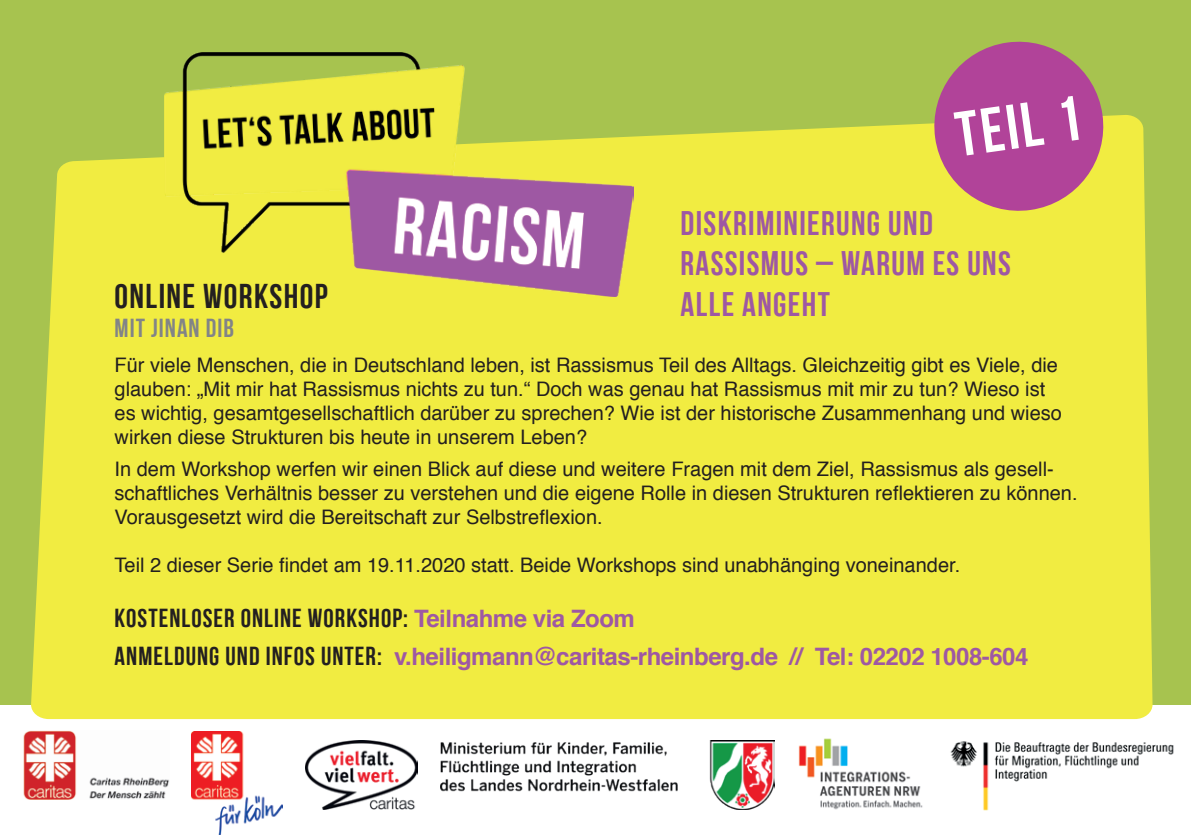
<style>
.page{position:relative;width:1191px;height:840px;background:#fff}
.page>*{position:absolute;margin:0;border:0;box-sizing:border-box;transform-origin:0 0}
.t1{font:63px "Bebas Neue";color:#fff}
.t2{font:34.4px "Bebas Neue";letter-spacing:.04em;color:#231f20}
.t3{font:34px/40.8px "Bebas Neue";letter-spacing:.04em;color:#9e58a3}
.t4{font:26px "Bebas Neue";letter-spacing:.04em;color:#231f20}
.t5{font:26px "Bebas Neue";letter-spacing:.04em;color:#828487}
.t6{font:700 24px "Helvetica";letter-spacing:-.02em;color:#9e58a3}
.t7{font:20px/24px "Helvetica";color:#231f20}
.s1{font-family:"Helvetica";font-weight:700;font-size:24px;color:#9e58a3}
.s2{font-family:"Bebas Neue";font-weight:400;font-size:26px;color:#231f20}
</style>
<div class="page">
<div style="left:0;top:0;width:1191px;height:704px;background:#a7c34f"></div>
<div style="left:31px;top:115px;width:1121px;height:603px;background:#f1ec41"></div>
<img style="left:164px;top:53px;width:469px;height:243px">
<svg style="left:928px;top:41px;width:181px;height:175px;background:#b96f81"></svg>
<img style="left:948px;top:719px;width:226px;height:92px">
<img style="left:305px;top:740px;width:113px;height:68px">
<img style="left:799px;top:738px;width:124px;height:72px">
<img style="left:441px;top:740px;width:333px;height:68px">
<img style="left:23px;top:730px;width:146px;height:68px">
<img style="left:191px;top:731px;width:91px;height:103px">
<h2 class="t2" style="left:115px;top:277px;width:214px">ONLINE WORKSHOP</h2>
<h3 class="t5" style="left:115px;top:313px;width:121px">MIT JINAN DIB</h3>
<h1 class="t1" style="left:951px;top:100px;width:128px;rotate:-8deg">TEIL 1</h1>
<h3 class="t3" style="left:680px;top:202px;width:332px">DISKRIMINIERUNG UND<br>RASSISMUS – WARUM ES UNS<br>ALLE ANGEHT</h3>
<p class="t7" style="left:115px;top:353px;width:949px">Für viele Menschen, die in Deutschland leben, ist Rassismus Teil des Alltags. Gleichzeitig gibt es Viele, die glauben: „Mit mir hat Rassismus nichts zu tun.“ Doch was genau hat Rassismus mit mir zu tun? Wieso ist es wichtig, gesamtgesellschaftlich darüber zu sprechen? Wie ist der historische Zusammenhang und wieso wirken diese Strukturen bis heute in unserem Leben?</p>
<p class="t7" style="left:115px;top:457px;width:964px">In dem Workshop werfen wir einen Blick auf diese und weitere Fragen mit dem Ziel, Rassismus als gesell&shy;schaftliches Verhältnis besser zu verstehen und die eigene Rolle in diesen Strukturen reflektieren zu können.<br>Vorausgesetzt wird die Bereitschaft zur Selbstreflexion.</p>
<p class="t7" style="left:115px;top:553px;width:847px">Teil 2 dieser Serie findet am 19.11.2020 statt. Beide Workshops sind unabhänging voneinander.</p>
<h3 class="t4" style="left:115px;top:603px;width:522px">KOSTENLOSER ONLINE WORKSHOP: <span class="s1">Teilnahme via Zoom</span></h3>
<p class="t6" style="left:115px;top:637px;width:915px"><span class="s2">ANMELDUNG UND INFOS UNTER:</span> v.heiligmann@caritas-rheinberg.de // Tel: 02202 1008-604</p>
</div>
